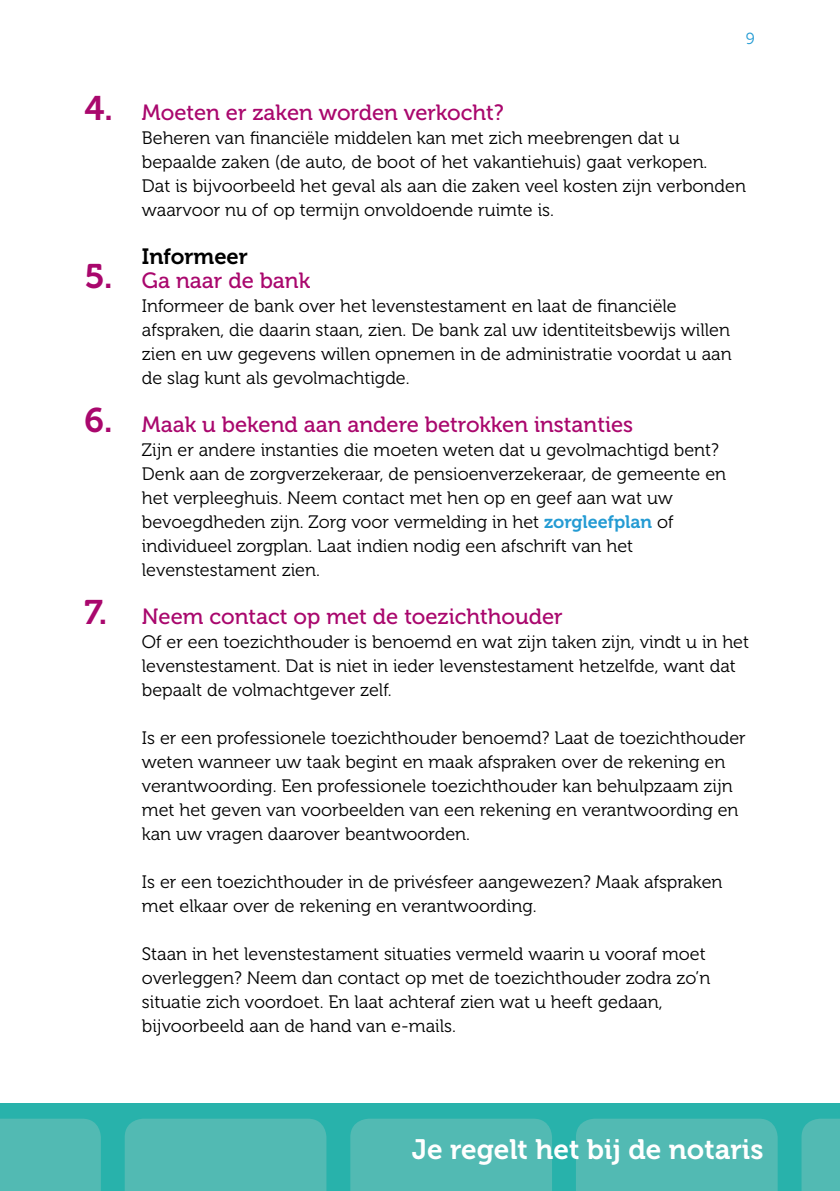
<style>
.page{position:relative;width:840px;height:1191px;background:#fff}
.page>*{position:absolute;margin:0;border:0;box-sizing:border-box;transform-origin:0 0}
.t1{font:34px "Museo 700";color:#a9076d}
.t2{font:28px "Museo 700";color:#fff}
.t3{font:22px "Museo 500";color:#a9076d}
.t4{font:22px "Museo 700";color:#000}
.t5{font:18px/24px "Museo 300";color:#000}
.t6{font:16px "Museo 300";color:#249bd3}
.s1{font-family:"Museo 700";color:#249bd3}
</style>
<div class="page">
<div style="left:0;top:1103px;width:839px;height:88px;background:#28b2ab"></div>
<div style="left:0;top:1118px;width:101px;height:73px;background:#52bab3"></div>
<div style="left:576px;top:1118px;width:201px;height:73px;background:#52bab3"></div>
<div style="left:350px;top:1118px;width:201px;height:73px;background:#52bab3"></div>
<div style="left:125px;top:1118px;width:201px;height:73px;background:#52bab3"></div>
<div style="left:801px;top:1118px;width:38px;height:73px;background:#52bab3"></div>
<h1 class="t1" style="left:85px;top:89px;width:30px">4.</h1>
<h1 class="t1" style="left:85px;top:257px;width:30px">5.</h1>
<h1 class="t1" style="left:85px;top:401px;width:30px">6.</h1>
<h1 class="t1" style="left:85px;top:593px;width:24px">7.</h1>
<p class="t6" style="left:745px;top:30px;width:10px">9</p>
<p class="t3" style="left:142px;top:100px;width:363px">Moeten er zaken worden verkocht?</p>
<p class="t5" style="left:142px;top:126px;width:605px">Beheren van financiële middelen kan met zich meebrengen dat u bepaalde zaken (de auto, de boot of het vakantiehuis) gaat verkopen.<br>Dat is bijvoorbeeld het geval als aan die zaken veel kosten zijn verbonden waarvoor nu of op termijn onvoldoende ruimte is.</p>
<p class="t4" style="left:142px;top:244px;width:107px">Informeer</p>
<p class="t3" style="left:142px;top:268px;width:170px">Ga naar de bank</p>
<p class="t5" style="left:142px;top:294px;width:591px">Informeer de bank over het levenstestament en laat de financiële afspraken, die daarin staan, zien. De bank zal uw identiteitsbewijs willen zien en uw gegevens willen opnemen in de administratie voordat u aan de slag kunt als gevolmachtigde.</p>
<p class="t3" style="left:142px;top:412px;width:492px">Maak u bekend aan andere betrokken instanties</p>
<p class="t5" style="left:142px;top:438px;width:585px">Zijn er andere instanties die moeten weten dat u gevolmachtigd bent?<br>Denk aan de zorgverzekeraar, de pensioenverzekeraar, de gemeente en het verpleeghuis. Neem contact met hen op en geef aan wat uw bevoegdheden zijn. Zorg voor vermelding in het <span class="s1">zorgleefplan</span> of individueel zorgplan. Laat indien nodig een afschrift van het levenstestament zien.</p>
<p class="t3" style="left:142px;top:604px;width:422px">Neem contact op met de toezichthouder</p>
<p class="t5" style="left:142px;top:630px;width:608px">Of er een toezichthouder is benoemd en wat zijn taken zijn, vindt u in het levenstestament. Dat is niet in ieder levenstestament hetzelfde, want dat bepaalt de volmachtgever zelf.</p>
<p class="t5" style="left:142px;top:726px;width:605px">Is er een professionele toezichthouder benoemd? Laat de toezichthouder weten wanneer uw taak begint en maak afspraken over de rekening en verantwoording. Een professionele toezichthouder kan behulpzaam zijn met het geven van voorbeelden van een rekening en verantwoording en kan uw vragen daarover beantwoorden.</p>
<p class="t5" style="left:142px;top:870px;width:582px">Is er een toezichthouder in de privésfeer aangewezen? Maak afspraken met elkaar over de rekening en verantwoording.</p>
<p class="t5" style="left:142px;top:942px;width:569px">Staan in het levenstestament situaties vermeld waarin u vooraf moet overleggen? Neem dan contact op met de toezichthouder zodra zo’n situatie zich voordoet. En laat achteraf zien wat u heeft gedaan, bijvoorbeeld aan de hand van e-mails.</p>
<h2 class="t2" style="left:411px;top:1133px;width:353px">Je regelt het bij de notaris</h2>
</div>
